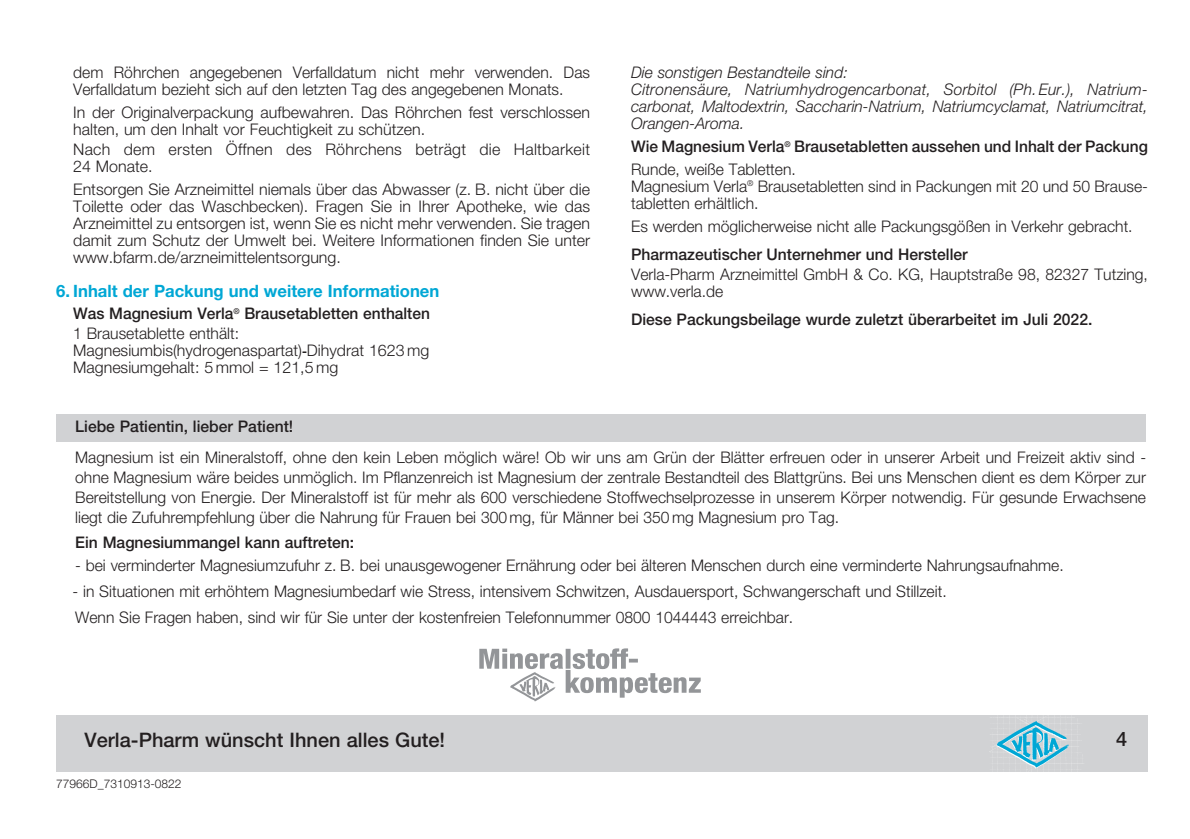
<style>
.page{position:relative;width:1190px;height:839px;background:#fff}
.page>*{position:absolute;margin:0;border:0;box-sizing:border-box;transform-origin:0 0}
.t1{font:500 20px "Helvetica Neue LT Pro";color:#231f20}
.t2{font:700 17px "Helvetica Neue LT Pro";color:#00a7d5}
.t3{font:300 16px/17px "Helvetica Neue LT Pro";color:#231f20}
.t4{font:500 16px/19.8px "Helvetica Neue LT Pro";color:#231f20}
.t5{font:italic 300 16px/17px "Helvetica Neue LT Pro";color:#231f20}
.t6{font:300 12px "Helvetica Neue LT Pro";color:#231f20}
.s1{font-weight:300}
.s2{font-family:"Calibri";font-weight:700}
</style>
<div class="page">
<div style="left:56px;top:413px;width:1090px;height:28px;background:#d1d2d4"></div>
<div style="left:56px;top:714px;width:1092px;height:57px;background:#d1d2d4"></div>
<img style="left:986px;top:714px;width:106px;height:58px">
<img style="left:528px;top:697px;width:14px;height:5px">
<svg style="left:479px;top:648px;width:222px;height:49px"></svg>
<p class="t3" style="left:73px;top:64px;width:518px">dem Röhrchen angegebenen Verfalldatum nicht mehr verwenden. Das<br>Verfalldatum bezieht sich auf den letzten Tag des angegebenen Monats.</p>
<p class="t3" style="left:73px;top:103px;width:518px">In der Originalverpackung aufbewahren. Das Röhrchen fest verschlossen halten, um den Inhalt vor Feuchtigkeit zu schützen.</p>
<p class="t3" style="left:73px;top:140px;width:518px">Nach dem ersten Öffnen des Röhrchens beträgt die Haltbarkeit<br>24 Monate.</p>
<p class="t3" style="left:73px;top:180px;width:518px;text-align:justify">Entsorgen Sie Arzneimittel niemals über das Abwasser (z. B. nicht über die Toilette oder das Waschbecken). Fragen Sie in Ihrer Apotheke, wie das Arzneimittel zu entsorgen ist, wenn Sie es nicht mehr verwenden. Sie tragen damit zum Schutz der Umwelt bei. Weitere Informationen finden Sie unter www.bfarm.de/arzneimittelentsorgung.</p>
<p class="t2" style="left:56px;top:280px;width:385px">6. Inhalt der Packung und weitere Informationen</p>
<p class="t4" style="left:73px;top:303px;width:358px">Was Magnesium Verla<sup>®</sup> Brausetabletten enthalten<br><span class="s1">1 Brausetablette enthält:</span></p>
<p class="t3" style="left:73px;top:341px;width:357px">Magnesiumbis(hydrogenaspartat)<span class="s2">-</span>Dihydrat 1623 mg<br>Magnesiumgehalt: 5 mmol = 121,5 mg</p>
<p class="t5" style="left:631px;top:64px;width:518px">Die sonstigen Bestandteile sind:<br>Citronensäure, Natriumhydrogencarbonat, Sorbitol (Ph.Eur.), Natrium&shy;carbonat, Maltodextrin, Saccharin-Natrium, Natriumcyclamat, Natriumcitrat, Orangen-Aroma.</p>
<p class="t4" style="left:631px;top:135px;width:518px;line-height:22.6px">Wie Magnesium Verla<sup>®</sup> Brausetabletten aussehen und Inhalt der Packung<br><span class="s1">Runde, weiße Tabletten.</span></p>
<p class="t3" style="left:631px;top:177px;width:516px">Magnesium Verla<sup>®</sup> Brausetabletten sind in Packungen mit 20 und 50 Brause&shy;tabletten erhältlich.</p>
<p class="t3" style="left:631px;top:217px;width:503px">Es werden möglicherweise nicht alle Packungsgößen in Verkehr gebracht.</p>
<p class="t4" style="left:631px;top:244px;width:338px">Pharmazeutischer Unternehmer und Hersteller</p>
<p class="t3" style="left:631px;top:265px;width:518px">Verla-Pharm Arzneimittel GmbH &amp; Co. KG, Hauptstraße 98, 82327 Tutzing, www.verla.de</p>
<p class="t4" style="left:631px;top:309px;width:463px">Diese Packungsbeilage wurde zuletzt überarbeitet im Juli 2022.</p>
<p class="t4" style="left:75px;top:416px;width:220px">Liebe Patientin, lieber Patient!</p>
<p class="t3" style="left:75px;top:446px;width:1072px;line-height:20px;text-align:justify">Magnesium ist ein Mineralstoff, ohne den kein Leben möglich wäre! Ob wir uns am Grün der Blätter erfreuen oder in unserer Arbeit und Freizeit aktiv sind - ohne Magnesium wäre beides unmöglich. Im Pflanzenreich ist Magnesium der zentrale Bestandteil des Blattgrüns. Bei uns Menschen dient es dem Körper zur Bereitstellung von Energie. Der Mineralstoff ist für mehr als 600 verschiedene Stoffwechselprozesse in unserem Körper notwendig. Für gesunde Erwachsene liegt die Zufuhrempfehlung über die Nahrung für Frauen bei 300 mg, für Männer bei 350 mg Magnesium pro Tag.</p>
<p class="t4" style="left:75px;top:532px;width:280px">Ein Magnesiummangel kann auftreten:</p>
<p class="t3" style="left:75px;top:556px;width:990px">- bei verminderter Magnesiumzufuhr z. B. bei unausgewogener Ernährung oder bei älteren Menschen durch eine verminderte Nahrungsaufnahme.</p>
<p class="t3" style="left:73px;top:577px;width:875px;line-height:25.6px">- in Situationen mit erhöhtem Magnesiumbedarf wie Stress, intensivem Schwitzen, Ausdauersport, Schwangerschaft und Stillzeit.<br>Wenn Sie Fragen haben, sind wir für Sie unter der kostenfreien Telefonnummer 0800 1044443 erreichbar.</p>
<p class="t1" style="left:85px;top:727px;width:362px">Verla-Pharm wünscht Ihnen alles Gute!</p>
<p class="t1" style="left:1116px;top:726px;width:13px">4</p>
<p class="t6" style="left:56px;top:776px;width:127px">77966D_7310913-0822</p>
</div>
